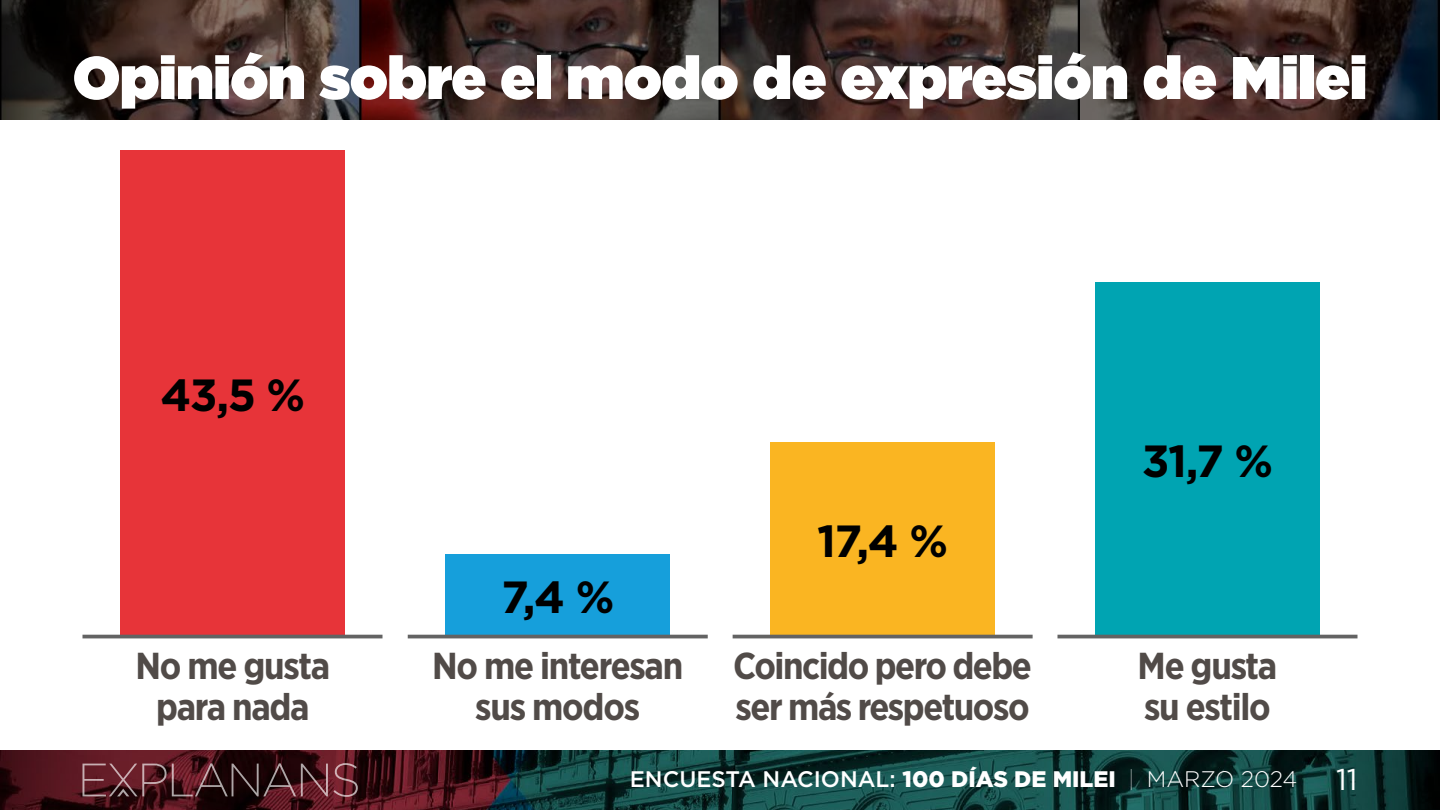
<style>
.page{position:relative;width:1440px;height:810px;background:#fff}
.page>*{position:absolute;margin:0;border:0;box-sizing:border-box;transform-origin:0 0}
.t1{font:900 60px "Gotham";letter-spacing:-.01em;color:#fff}
.t2{font:700 45px "Gotham";color:#000}
.t3{font:700 37.5px/41.2px "Gotham Narrow";letter-spacing:-.035em;color:#514b48}
.t4{font:30px "Gotham";color:#fff}
.t5{font:500 22.5px "Gotham";color:#fff}
.s1{font-weight:900}
.s2{font-weight:100}
.s3{font-weight:300}
</style>
<div class="page">
<img style="left:0;top:750px;width:1440px;height:60px">
<svg style="left:82px;top:763px;width:276px;height:34px;background:#56292f"></svg>
<svg style="left:0;top:0;width:1440px;height:120px;background:#3b2b28"></svg>
<div style="left:1095px;top:282px;width:225px;height:355px;background:#00a4b2"></div>
<hr style="left:1058px;top:635px;width:300px;height:3px;background:#636363">
<div style="left:770px;top:442px;width:225px;height:195px;background:#fab522"></div>
<hr style="left:733px;top:635px;width:300px;height:3px;background:#636363">
<div style="left:445px;top:554px;width:225px;height:83px;background:#169fdb"></div>
<hr style="left:408px;top:635px;width:300px;height:3px;background:#636363">
<div style="left:120px;top:150px;width:225px;height:487px;background:#e73439"></div>
<hr style="left:82px;top:635px;width:300px;height:3px;background:#636363">
<h1 class="t1" style="left:73px;top:35px;width:1296px">Opinión sobre el modo de expresión de Milei</h1>
<p class="t2" style="left:160px;top:366px;width:146px">43,5 %</p>
<p class="t3" style="left:136px;top:645px;width:196px;text-align:center">No me gusta para nada</p>
<p class="t2" style="left:501px;top:567px;width:115px">7,4 %</p>
<p class="t3" style="left:432px;top:645px;width:253px;text-align:center">No me interesan sus modos</p>
<p class="t2" style="left:817px;top:511px;width:132px">17,4 %</p>
<p class="t3" style="left:733px;top:645px;width:300px">Coincido pero debe ser más respetuoso</p>
<p class="t2" style="left:1142px;top:432px;width:133px">31,7 %</p>
<p class="t3" style="left:1138px;top:645px;width:141px">Me gusta su estilo</p>
<p class="t5" style="left:630px;top:764px;width:669px">ENCUESTA NACIONAL: <span class="s1">100 DÍAS DE MILEI</span> <span class="s2">|</span> <span class="s3">MARZO 2024</span></p>
<p class="t4" style="left:1336px;top:760px;width:23px">11</p>
</div>
